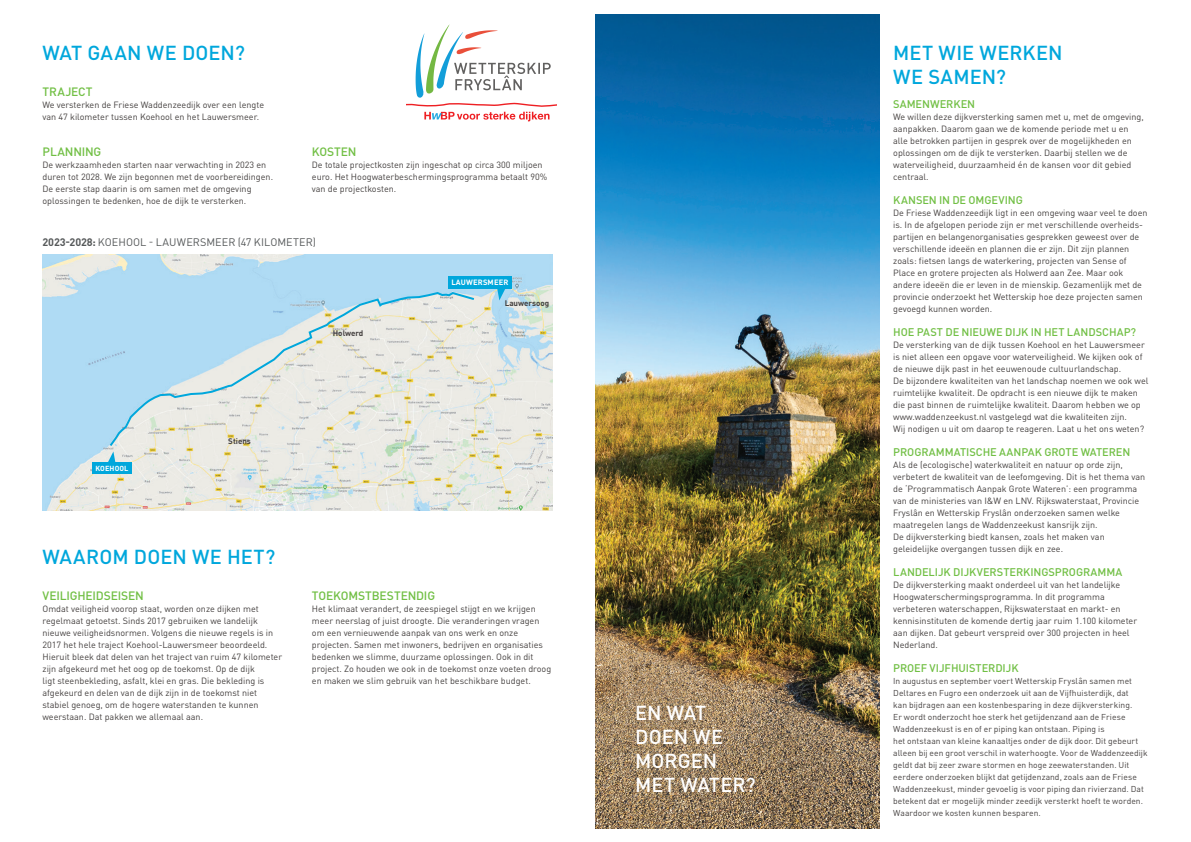
<style>
.page{position:relative;width:1191px;height:842px;background:#fff}
.page>*{position:absolute;margin:0;border:0;box-sizing:border-box;transform-origin:0 0}
.H1_Binnen{font:500 20px/24px "DIN";letter-spacing:.005em;color:#00a7dc}
.t1{font:500 20px/24px "DIN Pro";color:#fff}
.H2_Tussenkop_binnen{font:500 12px "DIN Pro";letter-spacing:-.015em;color:#71bf44}
.H3_Tussenkop_Groen{font:500 11px "DIN Pro";letter-spacing:-.005em;color:#71bf44}
.t2{font:10.8px "DIN Pro";letter-spacing:.005em;color:#56595a}
.t3{font:9px/12px "DIN Pro";color:#44403f}
.t4{font:8.5px/12px "DIN Pro";letter-spacing:.005em;color:#44403f}
.t5{font:700 8px "DIN Pro";color:#44403f}
.t6{font:700 7.6px "DIN Pro";letter-spacing:.02em;color:#fff}
.t7{font:700 7.3px "DIN Pro";letter-spacing:.02em;color:#fff}
.s1{font-weight:700}
</style>
<div class="page">
<img style="left:595px;top:14px;width:284px;height:814px">
<svg style="left:407px;top:24px;width:149px;height:97px"></svg>
<img style="left:43px;top:254px;width:510px;height:256px">
<svg style="left:108px;top:291px;width:368px;height:119px;background:#cde1e7"></svg>
<svg style="left:59px;top:410px;width:481px;height:57px;background:#dfe5e1"></svg>
<div style="left:92px;top:462px;width:40px;height:12px;background:#00a7dc"></div>
<svg style="left:496px;top:288px;width:9px;height:12px"></svg>
<div style="left:448px;top:276px;width:64px;height:12px;background:#00a7dc"></div>
<h2 class="H1_Binnen" style="left:43px;top:40px;width:204px">WAT GAAN WE DOEN?</h2>
<p class="H2_Tussenkop_binnen" style="left:43px;top:84px;width:51px">TRAJECT</p>
<p class="t3" style="left:43px;top:98px;width:223px">We versterken de Friese Waddenzeedijk over een lengte van 47 kilometer tussen Koehool en het Lauwersmeer.</p>
<p class="H2_Tussenkop_binnen" style="left:43px;top:144px;width:60px">PLANNING</p>
<p class="t3" style="left:43px;top:158px;width:232px">De werkzaamheden starten naar verwachting in 2023 en duren tot 2028. We zijn begonnen met de voorbereidingen.<br>De eerste stap daarin is om samen met de omgeving oplossingen te bedenken, hoe de dijk te versterken.</p>
<p class="H2_Tussenkop_binnen" style="left:312px;top:144px;width:46px">KOSTEN</p>
<p class="t3" style="left:312px;top:158px;width:237px">De totale projectkosten zijn ingeschat op circa 300 miljoen euro. Het Hoogwaterbeschermingsprogramma betaalt 90% van de projectkosten.</p>
<p class="t2" style="left:43px;top:233px;width:275px"><span class="s1">2023-2028:</span> KOEHOOL - LAUWERSMEER (47 KILOMETER)</p>
<p class="t5" style="left:333px;top:326px;width:32px">Holwerd</p>
<p class="t7" style="left:95px;top:462px;width:35px">KOEHOOL</p>
<p class="t5" style="left:228px;top:434px;width:24px">Stiens</p>
<p class="t6" style="left:451px;top:276px;width:59px">LAUWERSMEER</p>
<p class="t5" style="left:505px;top:296px;width:46px">Lauwersoog</p>
<h2 class="H1_Binnen" style="left:43px;top:544px;width:234px">WAAROM DOEN WE HET?</h2>
<p class="H2_Tussenkop_binnen" style="left:43px;top:588px;width:103px">VEILIGHEIDSEISEN</p>
<p class="t3" style="left:43px;top:602px;width:241px">Omdat veiligheid voorop staat, worden onze dijken met regelmaat getoetst. Sinds 2017 gebruiken we landelijk nieuwe veiligheidsnormen. Volgens die nieuwe regels is in 2017 het hele traject Koehool-Lauwersmeer beoordeeld.<br>Hieruit bleek dat delen van het traject van ruim 47 kilometer zijn afgekeurd met het oog op de toekomst. Op de dijk<br>ligt steenbekleding, asfalt, klei en gras. Die bekleding is afgekeurd en delen van de dijk zijn in de toekomst niet stabiel genoeg, om de hogere waterstanden te kunnen weerstaan. Dat pakken we allemaal aan.</p>
<p class="H2_Tussenkop_binnen" style="left:312px;top:588px;width:125px">TOEKOMSTBESTENDIG</p>
<p class="t3" style="left:312px;top:602px;width:241px">Het klimaat verandert, de zeespiegel stijgt en we krijgen meer neerslag of juist droogte. Die veranderingen vragen om een vernieuwende aanpak van ons werk en onze projecten. Samen met inwoners, bedrijven en organisaties bedenken we slimme, duurzame oplossingen. Ook in dit project. Zo houden we ook in de toekomst onze voeten droog en maken we slim gebruik van het beschikbare budget.</p>
<h1 class="t1" style="left:635px;top:700px;width:122px">EN WAT<br>DOEN WE<br>MORGEN<br>MET WATER?</h1>
<h2 class="H1_Binnen" style="left:893px;top:40px;width:171px">MET WIE WERKEN<br>WE SAMEN?</h2>
<h3 class="H3_Tussenkop_Groen" style="left:893px;top:97px;width:83px">SAMENWERKEN</h3>
<p class="t3" style="left:893px;top:110px;width:252px">We willen deze dijkversterking samen met u, met de omgeving, aanpakken. Daarom gaan we de komende periode met u en alle betrokken partijen in gesprek over de mogelijkheden en oplossingen om de dijk te versterken. Daarbij stellen we de waterveiligheid, duurzaamheid én de kansen voor dit gebied centraal.</p>
<h3 class="H3_Tussenkop_Groen" style="left:893px;top:193px;width:131px">KANSEN IN DE OMGEVING</h3>
<p class="t3" style="left:893px;top:206px;width:256px">De Friese Waddenzeedijk ligt in een omgeving waar veel te doen is. In de afgelopen periode zijn er met verschillende overheids&shy;partijen en belangenorganisaties gesprekken geweest over de verschillende ideeën en plannen die er zijn. Dit zijn plannen zoals: fietsen langs de waterkering, projecten van Sense of Place en grotere projecten als Holwerd aan Zee. Maar ook andere ideeën die er leven in de mienskip. Gezamenlijk met de provincie onderzoekt het Wetterskip hoe deze projecten samen gevoegd kunnen worden.</p>
<h3 class="H3_Tussenkop_Groen" style="left:893px;top:325px;width:244px">HOE PAST DE NIEUWE DIJK IN HET LANDSCHAP?</h3>
<p class="t3" style="left:893px;top:338px;width:257px">De versterking van de dijk tussen Koehool en het Lauwersmeer is niet alleen een opgave voor waterveiligheid. We kijken ook of de nieuwe dijk past in het eeuwenoude cultuurlandschap.<br>De bijzondere kwaliteiten van het landschap noemen we ook wel ruimtelijke kwaliteit. De opdracht is een nieuwe dijk te maken die past binnen de ruimtelijke kwaliteit. Daarom hebben we op www.waddenzeekust.nl vastgelegd wat die kwaliteiten zijn.<br>Wij nodigen u uit om daarop te reageren. Laat u het ons weten?</p>
<h3 class="H3_Tussenkop_Groen" style="left:893px;top:445px;width:238px">PROGRAMMATISCHE AANPAK GROTE WATEREN</h3>
<p class="t3" style="left:893px;top:458px;width:253px">Als de (ecologische) waterkwaliteit en natuur op orde zijn, verbetert de kwaliteit van de leefomgeving. Dit is het thema van de ‘Programmatisch Aanpak Grote Wateren’: een programma van de ministeries van I&amp;W en LNV. Rijkswaterstaat, Provincie Fryslân en Wetterskip Fryslân onderzoeken samen welke maatregelen langs de Waddenzeekust kansrijk zijn.<br>De dijkversterking biedt kansen, zoals het maken van geleidelijke overgangen tussen dijk en zee.</p>
<h3 class="H3_Tussenkop_Groen" style="left:893px;top:565px;width:230px">LANDELIJK DIJKVERSTERKINGSPROGRAMMA</h3>
<p class="t3" style="left:893px;top:578px;width:245px">De dijkversterking maakt onderdeel uit van het landelijke Hoogwaterschermingsprogramma. In dit programma verbeteren waterschappen, Rijkswaterstaat en markt- en kennisinstituten de komende dertig jaar ruim 1.100 kilometer aan dijken. Dat gebeurt verspreid over 300 projecten in heel Nederland.</p>
<h3 class="H3_Tussenkop_Groen" style="left:893px;top:661px;width:127px">PROEF VIJFHUISTERDIJK</h3>
<p class="t4" style="left:893px;top:674px;width:256px">In augustus en september voert Wetterskip Fryslân samen met Deltares en Fugro een onderzoek uit aan de Vijfhuisterdijk, dat<br>kan bijdragen aan een kostenbesparing in deze dijkversterking.<br>Er wordt onderzocht hoe sterk het getijdenzand aan de Friese Waddenzeekust is en of er piping kan ontstaan. Piping is<br>het ontstaan van kleine kanaaltjes onder de dijk door. Dit gebeurt alleen bij een groot verschil in waterhoogte. Voor de Waddenzeedijk geldt dat bij zeer zware stormen en hoge zeewaterstanden. Uit eerdere onderzoeken blijkt dat getijdenzand, zoals aan de Friese Waddenzeekust, minder gevoelig is voor piping dan rivierzand. Dat betekent dat er mogelijk minder zeedijk versterkt hoeft te worden.<br>Waardoor we kosten kunnen besparen.</p>
</div>
